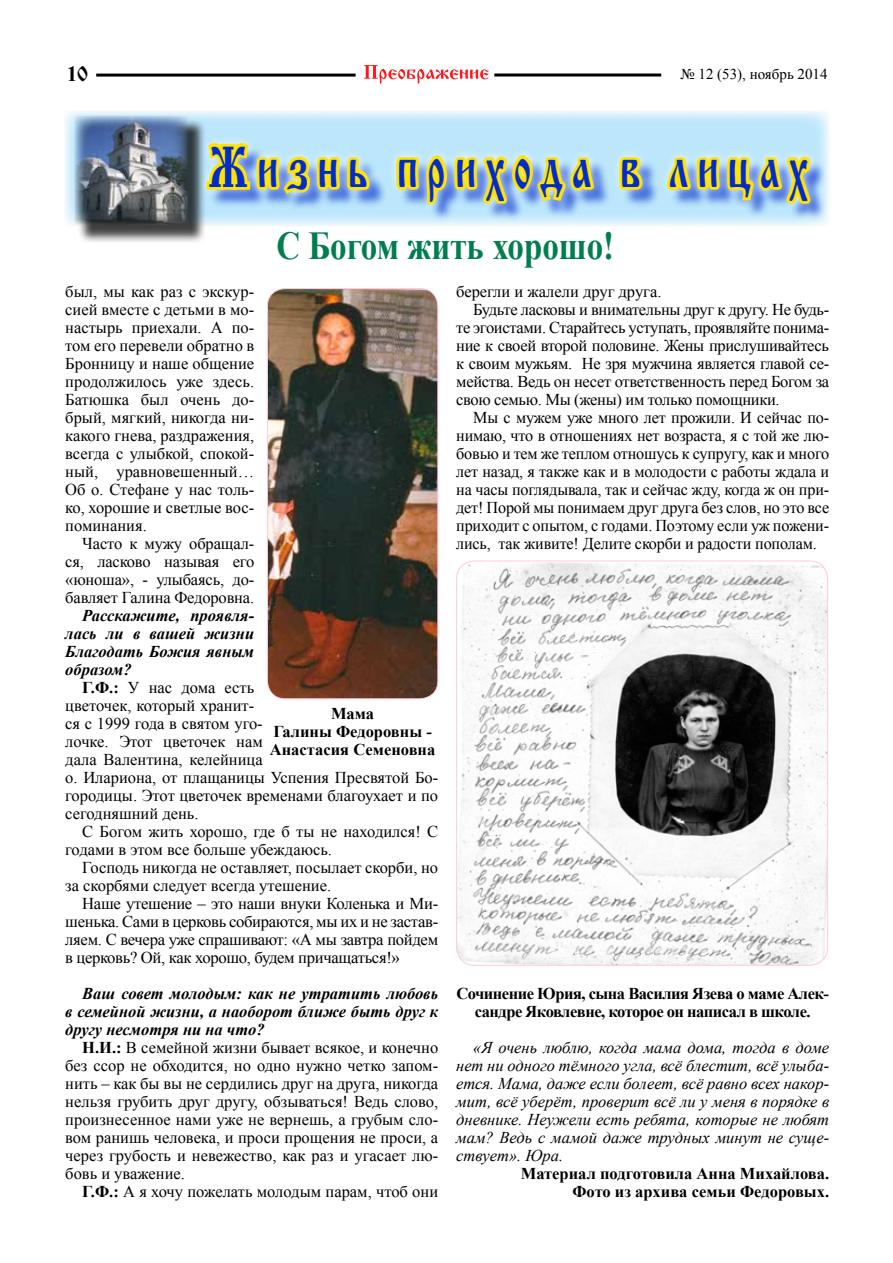
<style>
.page{position:relative;width:893px;height:1263px;background:#fff}
.page>*{position:absolute;margin:0;border:0;box-sizing:border-box;transform-origin:0 0}
.t1{font:60px "Cyrillic Old";letter-spacing:.22em;color:#002bcb;scale:.7 1}
.t2{font:700 39.6px "Times New Roman";color:#007e50;scale:.83 1}
.t3{font:21px "Izhitsa C";color:#000}
.t4{font:16.5px/18px "Times New Roman";letter-spacing:-.01em;color:#000;text-align:justify}
.t5{font:italic 16.5px/18px "Times New Roman";color:#000;text-align:justify}
.t6{font:700 16.5px/18px "Times New Roman";letter-spacing:-.015em;color:#000;text-align:center}
.t7{font:italic 700 16.5px/18px "Times New Roman";color:#000;text-align:justify}
.t8{font:15px "Times New Roman";color:#000}
.s1{font-weight:700}
</style>
<div class="page">
<svg style="left:364px;top:65px;width:125px;height:19px"></svg>
<hr style="left:96px;top:74px;width:260px;height:3px;background:#000">
<hr style="left:494px;top:74px;width:167px;height:3px;background:#000">
<svg style="left:65px;top:111px;width:764px;height:115px;background:#c4ddcc"></svg>
<div style="left:77px;top:118px;width:129px;height:125px;background:#000;opacity:.75"></div>
<img style="left:75px;top:116px;width:113px;height:109px">
<img style="left:267px;top:288px;width:171px;height:411px">
<div style="left:267px;top:288px;width:171px;height:411px;border:1px solid #ffc9e3;border-radius:18px"></div>
<img style="left:457px;top:561px;width:371px;height:404px">
<p class="t3" style="left:67px;top:62px;width:22px">10</p>
<p class="t8" style="left:680px;top:64px;width:149px">№ 12 (53), ноябрь 2014</p>
<h1 class="t1" style="left:209px;top:134px;width:858px">Жизнь прихода в лицах</h1>
<h2 class="t2" style="left:276px;top:218px;width:409px">С Богом жить хорошо!</h2>
<p class="t4" style="left:65px;top:282px;width:190px">был, мы как раз с экскур&shy;сией вместе с детьми в мо&shy;настырь приехали. А по&shy;том его перевели обратно в Бронницу и наше общение продолжилось уже здесь.<br>Батюшка был очень до&shy;брый, мягкий, никогда ни&shy;какого гнева, раздражения, всегда с улыбкой, спокой&shy;ный, уравновешенный… Об о. Стефане у нас толь&shy;ко, хорошие и светлые вос&shy;поминания.</p>
<p class="t4" style="left:65px;top:534px;width:190px;text-indent:17px">Часто к мужу обращал&shy;ся, ласково называя его «юноша», - улыбаясь, до&shy;бавляет Галина Федоровна.</p>
<p class="t7" style="left:65px;top:606px;width:190px;text-indent:17px">Расскажите, проявля&shy;лась ли в вашей жизни Благодать Божия явным образом?</p>
<p class="t4" style="left:65px;top:678px;width:374px;text-align:left;text-indent:17px"><span class="s1">Г.Ф.:</span> У нас дома есть<br>цветочек, который хранит-<br>ся с 1999 года в святом уго-<br>лочке. Этот цветочек нам<br>дала Валентина, келейница<br>о. Илариона, от плащаницы Успения Пресвятой Бо&shy;городицы. Этот цветочек временами благоухает и по сегодняшний день.</p>
<p class="t4" style="left:65px;top:822px;width:374px;text-indent:17px">С Богом жить хорошо, где б ты не находился! С годами в этом все больше убеждаюсь.</p>
<p class="t4" style="left:65px;top:858px;width:374px;text-indent:17px">Господь никогда не оставляет, посылает скорби, но за скорбями следует всегда утешение.</p>
<p class="t4" style="left:65px;top:894px;width:374px;text-indent:17px">Наше утешение – это наши внуки Коленька и Ми&shy;шенька. Сами в церковь собираются, мы их и не застав&shy;ляем. С вечера уже спрашивают: «А мы завтра пойдем в церковь? Ой, как хорошо, будем причащаться!»</p>
<p class="t7" style="left:65px;top:984px;width:374px;text-indent:17px">Ваш совет молодым: как не утратить любовь в семейной жизни, а наоборот ближе быть друг к другу несмотря ни на что?</p>
<p class="t4" style="left:65px;top:1038px;width:374px;text-indent:17px"><span class="s1">Н.И.:</span> В семейной жизни бывает всякое, и конечно без ссор не обходится, но одно нужно четко запом&shy;нить – как бы вы не сердились друг на друга, никогда нельзя грубить друг другу, обзываться! Ведь слово, произнесенное нами уже не вернешь, а грубым сло&shy;вом ранишь человека, и проси прощения не проси, а через грубость и невежество, как раз и угасает лю&shy;бовь и уважение.</p>
<p class="t4" style="left:82px;top:1182px;width:357px"><span class="s1">Г.Ф.:</span> А я хочу пожелать молодым парам, чтоб они</p>
<p class="t6" style="left:270px;top:704px;width:167px">Мама<br>Галины Федоровны -<br>Анастасия Семеновна</p>
<p class="t4" style="left:456px;top:282px;width:207px">берегли и жалели друг друга.</p>
<p class="t4" style="left:473px;top:300px;width:357px">Будьте ласковы и внимательны друг к другу. Не будь-</p>
<p class="t4" style="left:456px;top:318px;width:374px">те эгоистами. Старайтесь уступать, проявляйте понима-</p>
<p class="t4" style="left:456px;top:336px;width:374px">ние к своей второй половине. Жены прислушивайтесь</p>
<p class="t4" style="left:456px;top:354px;width:374px">к своим мужьям. Не зря мужчина является главой се-</p>
<p class="t4" style="left:456px;top:372px;width:374px">мейства. Ведь он несет ответственность перед Богом за</p>
<p class="t4" style="left:456px;top:390px;width:325px">свою семью. Мы (жены) им только помощники.</p>
<p class="t4" style="left:473px;top:408px;width:357px">Мы с мужем уже много лет прожили. И сейчас по-</p>
<p class="t4" style="left:456px;top:426px;width:374px">нимаю, что в отношениях нет возраста, я с той же лю-</p>
<p class="t4" style="left:456px;top:444px;width:374px">бовью и тем же теплом отношусь к супругу, как и много</p>
<p class="t4" style="left:456px;top:462px;width:374px">лет назад, я также как и в молодости с работы ждала и</p>
<p class="t4" style="left:456px;top:480px;width:374px">на часы поглядывала, так и сейчас жду, когда ж он при-</p>
<p class="t4" style="left:456px;top:498px;width:374px">дет! Порой мы понимаем друг друга без слов, но это все</p>
<p class="t4" style="left:456px;top:516px;width:374px">приходит с опытом, с годами. Поэтому если уж пожени-</p>
<p class="t4" style="left:456px;top:534px;width:362px">лись, так живите! Делите скорби и радости пополам.</p>
<p class="t6" style="left:456px;top:984px;width:374px">Сочинение Юрия, сына Василия Язева о маме Алек&shy;сандре Яковлевне, которое он написал в школе.</p>
<p class="t5" style="left:456px;top:1038px;width:374px;text-indent:17px">«Я очень люблю, когда мама дома, тогда в доме нет ни одного тёмного угла, всё блестит, всё улыба&shy;ется. Мама, даже если болеет, всё равно всех накор&shy;мит, всё уберёт, проверит всё ли у меня в порядке в дневнике. Неужели есть ребята, которые не любят мам? Ведь с мамой даже трудных минут не суще&shy;ствует». Юра.</p>
<p class="t6" style="left:521px;top:1164px;width:310px;text-align:right">Материал подготовила Анна Михайлова.<br>Фото из архива семьи Федоровых.</p>
</div>
